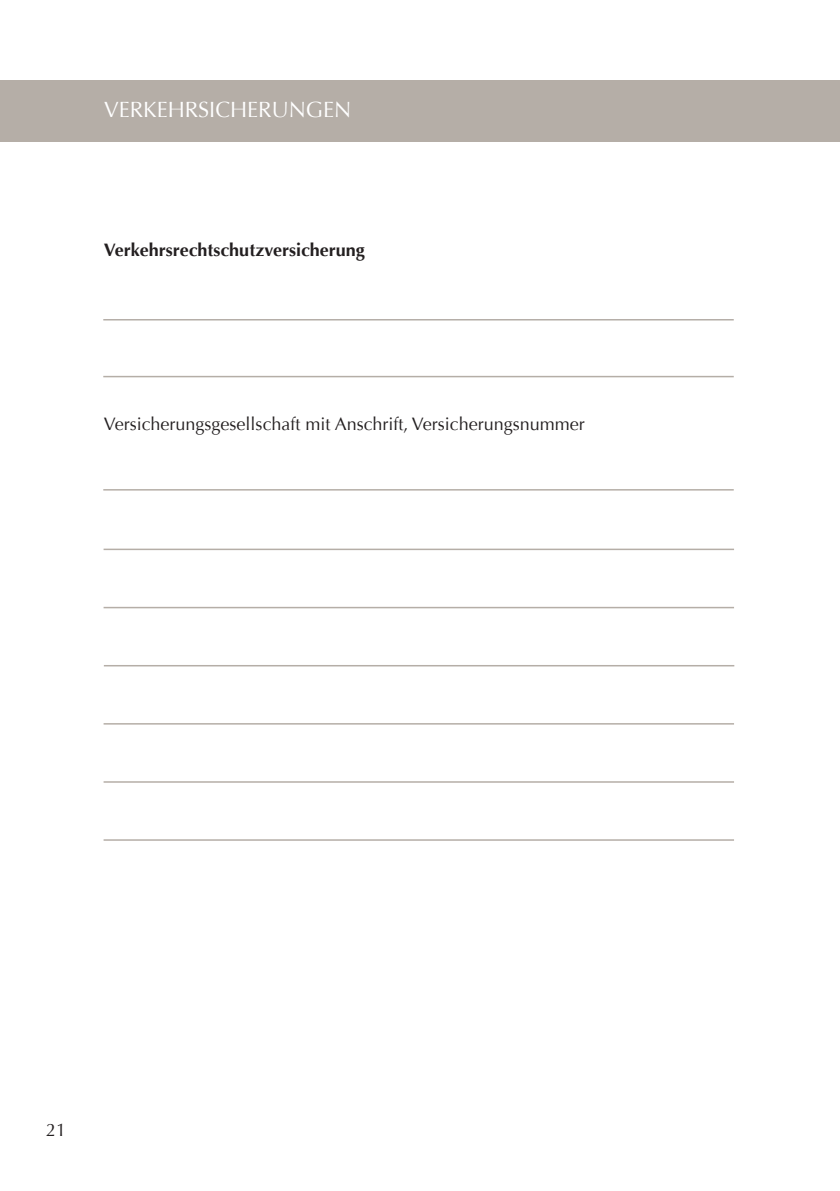
<style>
.page{position:relative;width:840px;height:1191px;background:#fff}
.page>*{position:absolute;margin:0;border:0;box-sizing:border-box;transform-origin:0 0}
.t1{font:22px "Optima";color:#fff}
.t2{font:18px "Optima";color:#231f20}
.t3{font:700 18px "Optima";color:#231f20}
</style>
<div class="page">
<div style="left:0;top:80px;width:839px;height:62px;background:#b5aea7"></div>
<hr style="left:103px;top:607px;width:630px;height:1px;background:#b5aea7">
<hr style="left:103px;top:781px;width:630px;height:1px;background:#b5aea7">
<hr style="left:103px;top:723px;width:630px;height:1px;background:#b5aea7">
<hr style="left:103px;top:839px;width:630px;height:1px;background:#b5aea7">
<hr style="left:103px;top:319px;width:630px;height:1px;background:#b5aea7">
<hr style="left:103px;top:376px;width:630px;height:1px;background:#b5aea7">
<hr style="left:104px;top:665px;width:630px;height:1px;background:#b5aea7">
<hr style="left:103px;top:489px;width:630px;height:1px;background:#b5aea7">
<hr style="left:103px;top:548px;width:630px;height:2px;background:#b5aea7">
<p class="t1" style="left:104px;top:96px;width:248px">VERKEHRSICHERUNGEN</p>
<p class="t3" style="left:104px;top:239px;width:262px">Verkehrsrechtschutzversicherung</p>
<p class="t2" style="left:104px;top:414px;width:482px">Versicherungsgesellschaft mit Anschrift, Versicherungsnummer</p>
<p class="t2" style="left:46px;top:1119px;width:22px">21</p>
</div>
